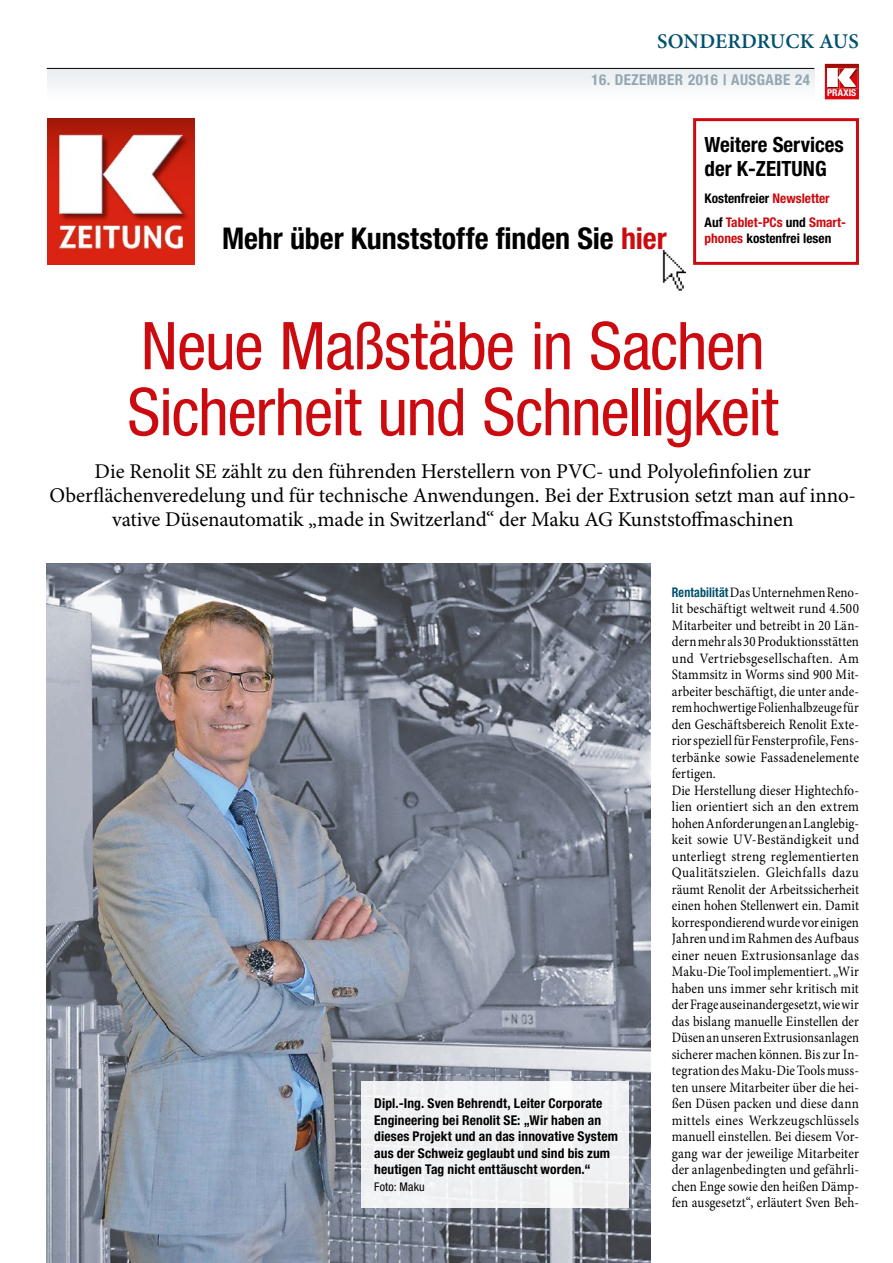
<style>
.page{position:relative;width:893px;height:1263px;background:#fff}
.page>*{position:absolute;margin:0;border:0;box-sizing:border-box;transform-origin:0 0}
.t1{font:condensed 66px/66px "Helvetica Neue LT Std";letter-spacing:-.02em;color:#cb0b0f}
.t2{font:700 condensed 30px "Helvetica Neue LT Std";color:#000}
.t3{font:21px/24px "Minion Pro";letter-spacing:-.005em;color:#000;text-align:center}
.t4{font:700 condensed 21px/24px "Helvetica Neue LT Std";color:#000}
.t5{font:600 21px "Minion Pro";letter-spacing:.01em;color:#00516d}
.t6{font:700 condensed 15px "Helvetica Neue LT Std";letter-spacing:.03em;color:#95a6b0}
.t7{font:14.4px/16.5px "Minion Pro";letter-spacing:.01em;color:#000;scale:.9 1}
.t8{font:700 condensed 13.5px/16.5px "Helvetica Neue LT Std";letter-spacing:.01em;color:#000}
.t9{font:700 condensed 13.35px/24.5px "Helvetica Neue LT Std";color:#cb0b0f}
.t10{font:700 condensed 13.35px "Helvetica Neue LT Std";color:#000}
.t11{font:condensed 12px "Helvetica Neue LT Std";letter-spacing:.01em;color:#000}
.t12{font:700 condensed 9.45px "Helvetica Neue LT Std";letter-spacing:.015em;color:#fff}
.s1{color:#cb0b0f}
.s2{color:#000}
.s3{font-family:"Helvetica Neue LT Std";font-weight:700;font-stretch:condensed;font-size:13.35px;color:#00516d}
</style>
<div class="page">
<img style="left:48px;top:118px;width:147px;height:147px">
<div style="left:693px;top:118px;width:166px;height:147px;border:3px solid #cb0b0f"></div>
<img style="left:662px;top:251px;width:23px;height:40px">
<img style="left:47px;top:564px;width:604px;height:699px">
<div style="left:361px;top:1081px;width:268px;height:126px;background:#f0f1f3"></div>
<div style="left:47px;top:68px;width:767px;height:32px;background:#f2f5f6"></div>
<hr style="left:47px;top:68px;width:767px;height:1px;background:#000">
<svg style="left:824px;top:63px;width:35px;height:36px"></svg>
<h3 class="t5" style="left:657px;top:26px;width:203px">SONDERDRUCK AUS</h3>
<p class="t6" style="left:591px;top:71px;width:42px">16. Dezember</p>
<p class="t6" style="left:688px;top:71px;width:62px">2016 | Ausgabe</p>
<p class="t6" style="left:795px;top:71px;width:16px">24</p>
<p class="t12" style="left:827px;top:87px;width:31px">PRAXIS</p>
<h2 class="t2" style="left:222px;top:220px;width:446px">Mehr über Kunststoffe finden Sie <span class="s1">hier</span></h2>
<h3 class="t4" style="left:705px;top:132px;width:141px">Weitere Services der K-ZEITUNG</h3>
<p class="t9" style="left:705px;top:186px;width:143px"><span class="s2">Kostenfreier</span> Newsletter<br><span class="s2">Auf</span> Tablet-PCs <span class="s2">und</span> Smart-</p>
<p class="t10" style="left:705px;top:230px;width:128px"><span class="s1">phones</span> kostenfrei lesen</p>
<h1 class="t1" style="left:127px;top:312px;width:653px">Neue Maßstäbe in Sachen<br>Sicherheit und Schnelligkeit</h1>
<p class="t3" style="left:50px;top:460px;width:808px">Die Renolit SE zählt zu den führenden Herstellern von PVC- und Polyolefinfolien zur<br>Oberflächenveredelung und für technische Anwendungen. Bei der Extrusion setzt man auf inno&shy;vative Düsenautomatik „made in Switzerland“ der Maku AG Kunststoffmaschinen</p>
<p class="t8" style="left:374px;top:1095px;width:245px">Dipl.-Ing. Sven Behrendt, Leiter Corporate Engineering bei Renolit SE: „Wir haben an dieses Projekt und an das innovative System aus der Schweiz geglaubt und sind bis zum heutigen Tag nicht enttäuscht worden.“</p>
<p class="t11" style="left:374px;top:1179px;width:52px">Foto: Maku</p>
<p class="t7" style="left:672px;top:584px;width:209px"><span class="s3">Rentabilität</span> Das Unternehmen Reno&shy;lit beschäftigt weltweit rund 4.500<br>Mitarbeiter und betreibt in 20 Län&shy;dern mehr als 30 Produktionsstätten und Vertriebsgesellschaften. Am Stammsitz in Worms sind 900 Mit&shy;arbeiter beschäftigt, die unter ande&shy;rem hochwertige Folienhalbzeuge für den Geschäftsbereich Renolit Exte&shy;rior speziell für Fensterprofile, Fens&shy;terbänke sowie Fassadenelemente fertigen.<br>Die Herstellung dieser Hightechfo&shy;lien orientiert sich an den extrem hohen Anforderungen an Langlebig&shy;keit sowie UV-Beständigkeit und unterliegt streng reglementierten Qualitätszielen. Gleichfalls dazu räumt Renolit der Arbeitssicherheit einen hohen Stellenwert ein. Damit korrespondierend wurde vor einigen Jahren und im Rahmen des Aufbaus einer neuen Extrusionsanlage das Maku-Die Tool implementiert. „Wir haben uns immer sehr kritisch mit der Frage auseinandergesetzt, wie wir das bislang manuelle Einstellen der Düsen an unseren Extrusionsanlagen sicherer machen können. Bis zur In&shy;tegration des Maku-Die Tools muss&shy;ten unsere Mitarbeiter über die hei&shy;ßen Düsen packen und diese dann mittels eines Werkzeugschlüssels manuell einstellen. Bei diesem Vor&shy;gang war der jeweilige Mitarbeiter der anlagenbedingten und gefährli&shy;chen Enge sowie den heißen Dämp&shy;fen ausgesetzt“, erläutert Sven Beh-</p>
</div>
